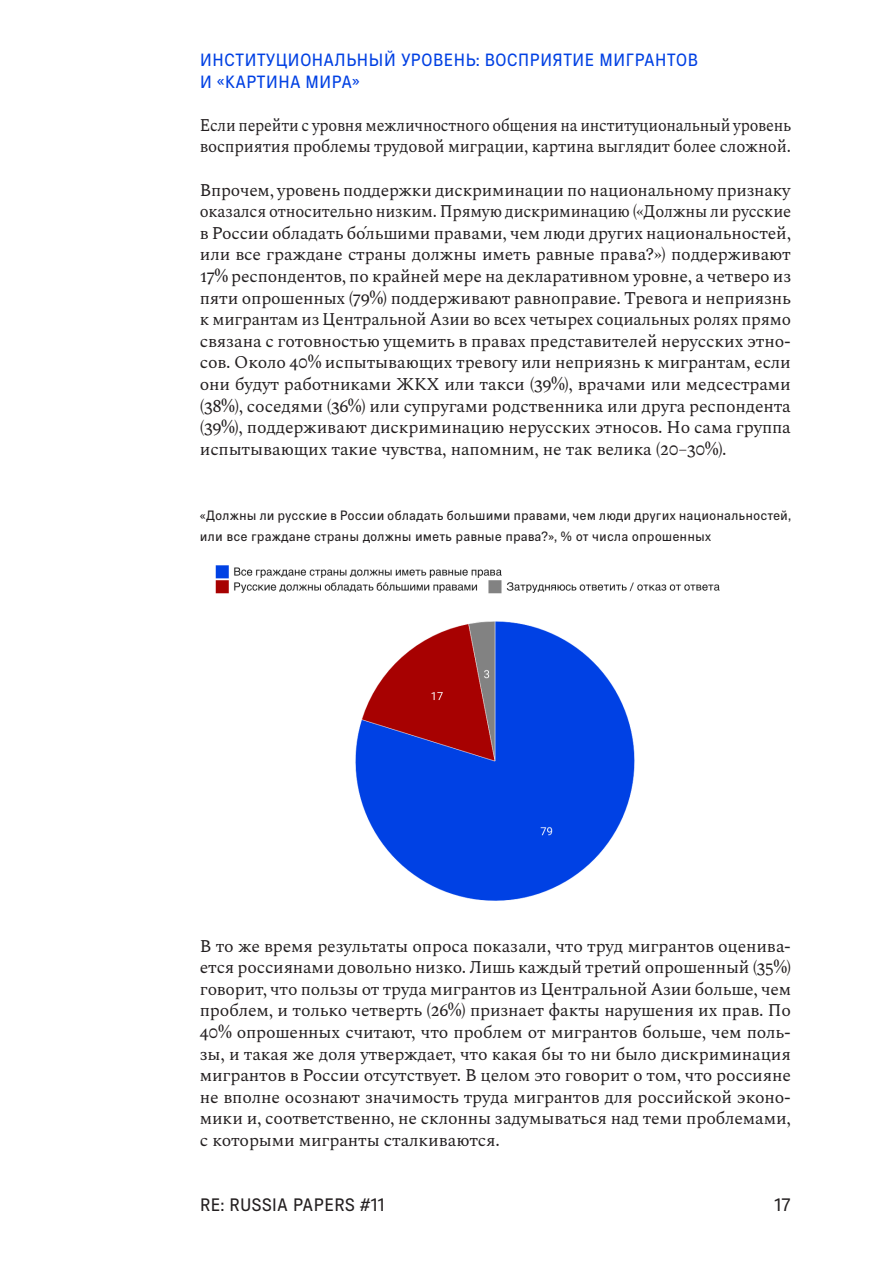
<style>
.page{position:relative;width:893px;height:1263px;background:#fff}
.page>*{position:absolute;margin:0;border:0;box-sizing:border-box;transform-origin:0 0}
.body{font:300 18px "Signal";color:#231f20}
.body-2{font:17.7px/21.6px "Spectral";letter-spacing:-.01em;color:#231f20;text-align:justify}
.body-3{font:17.7px/21.6px "Spectral";letter-spacing:-.01em;color:#231f20;scale:.91 1}
.body-4{font:300 17.7px/21.6px "Signal";color:#0040e3}
.body-5{font:300 13.5px/21.6px "Signal";color:#231f20}
</style>
<div class="page">
<img style="left:215px;top:565px;width:505px;height:336px">
<p class="body-4" style="left:200px;top:48px;width:500px">ИНСТИТУЦИОНАЛЬНЫЙ УРОВЕНЬ: ВОСПРИЯТИЕ МИГРАНТОВ<br>И «КАРТИНА МИРА»</p>
<p class="body-3" style="left:200px;top:113px;width:651px">Если перейти с уровня межличностного общения на институциональный уровень восприятия проблемы трудовой миграции, картина выглядит более сложной.</p>
<p class="body-2" style="left:200px;top:178px;width:593px">Впрочем, уровень поддержки дискриминации по национальному признаку оказался относительно низким. Прямую дискриминацию («Должны ли русские в России обладать бо́льшими правами, чем люди других национальностей, или все граждане страны должны иметь равные права?») поддерживают 17% респондентов, по крайней мере на декларативном уровне, а четверо из пяти опрошенных (79%) поддерживают равноправие. Тревога и неприязнь к мигрантам из Центральной Азии во всех четырех социальных ролях прямо связана с готовностью ущемить в правах представителей нерусских этно&shy;сов. Около 40% испытывающих тревогу или неприязнь к мигрантам, если они будут работниками ЖКХ или такси (39%), врачами или медсестрами (38%), соседями (36%) или супругами родственника или друга респондента (39%), поддерживают дискриминацию нерусских этносов. Но сама группа испытывающих такие чувства, напомним, не так велика (20–30%).</p>
<p class="body-5" style="left:200px;top:503px;width:593px">«Должны ли русские в России обладать большими правами, чем люди других национальностей, или все граждане страны должны иметь равные права?», % от числа опрошенных</p>
<p class="body-2" style="left:200px;top:934px;width:593px">В то же время результаты опроса показали, что труд мигрантов оценива&shy;ется россиянами довольно низко. Лишь каждый третий опрошенный (35%) говорит, что пользы от труда мигрантов из Центральной Азии больше, чем проблем, и только четверть (26%) признает факты нарушения их прав. По 40% опрошенных считают, что проблем от мигрантов больше, чем поль&shy;зы, и такая же доля утверждает, что какая бы то ни было дискриминация мигрантов в России отсутствует. В целом это говорит о том, что россияне не вполне осознают значимость труда мигрантов для российской эконо&shy;мики и, соответственно, не склонны задумываться над теми проблемами, с которыми мигранты сталкиваются.</p>
<p class="body" style="left:200px;top:1192px;width:187px">RE: RUSSIA PAPERS #11</p>
<p class="body" style="left:775px;top:1192px;width:18px">17</p>
</div>
